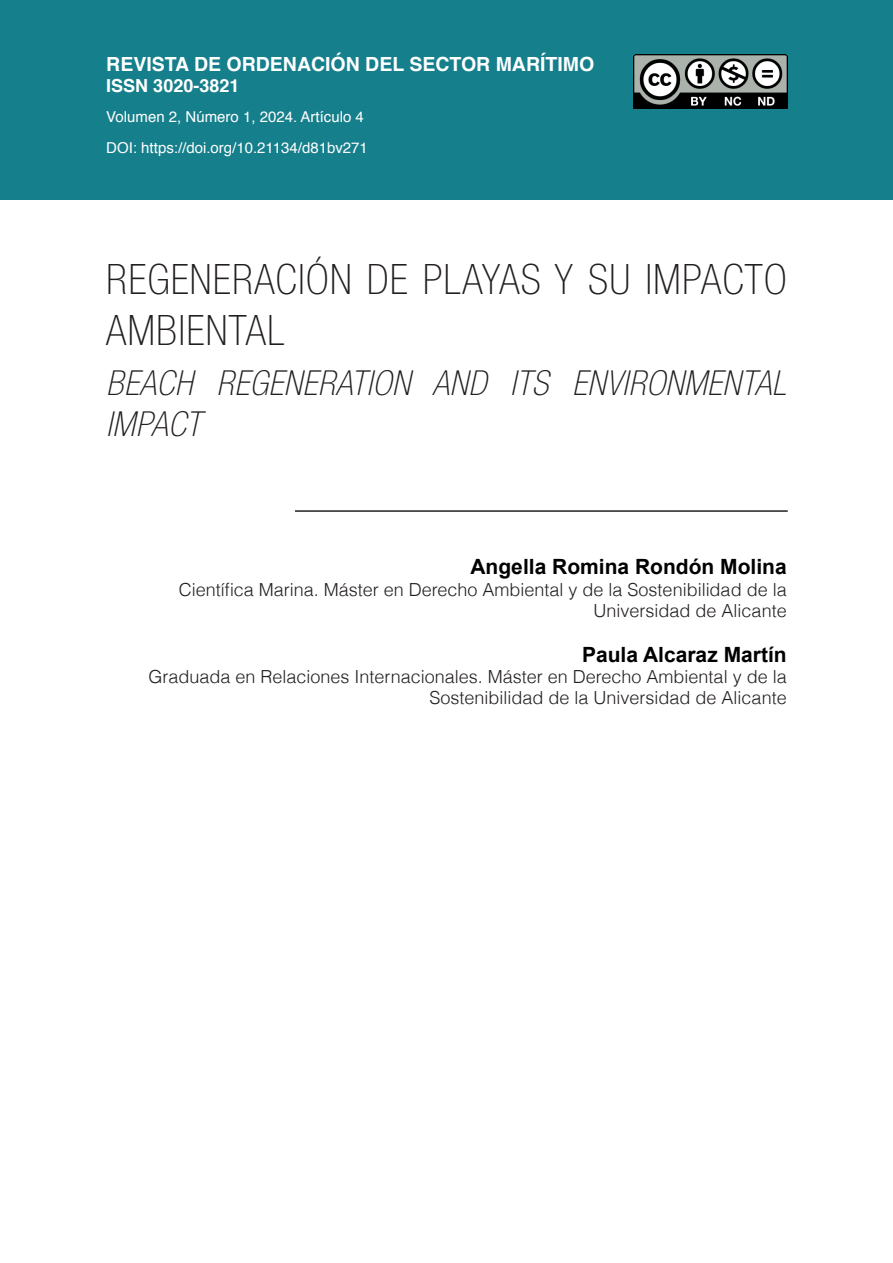
<style>
.page{position:relative;width:893px;height:1263px;background:#fff}
.page>*{position:absolute;margin:0;border:0;box-sizing:border-box;transform-origin:0 0}
.t1{font:100 condensed 42px/50.4px "Helvetica Neue LT Std";letter-spacing:.03em;color:#231f20}
.t2{font:italic 100 condensed 34.5px/41.4px "Helvetica Neue LT Std";letter-spacing:.02em;color:#231f20}
.t3{font:700 21px "Arial";color:#000}
.t4{font:700 19.5px "Helvetica";color:#fff}
.t5{font:300 18px/21px "Helvetica";color:#231f20;text-align:right}
.t6{font:700 18px "Helvetica";color:#fff}
.t7{font:15px "Helvetica";color:#fff}
</style>
<div class="page">
<div style="left:0;top:0;width:893px;height:199px;background:#167f8c"></div>
<hr style="left:295px;top:510px;width:493px;height:2px;background:#231f20">
<img style="left:633px;top:54px;width:155px;height:54px">
<p class="t4" style="left:106px;top:49px;width:489px">REVISTA DE ORDENACIÓN DEL SECTOR MARÍTIMO</p>
<p class="t6" style="left:106px;top:71px;width:135px">ISSN 3020-3821</p>
<p class="t7" style="left:106px;top:105px;width:259px">Volumen 2, Número 1, 2024. Artículo 4</p>
<p class="t7" style="left:106px;top:136px;width:263px">DOI: https://doi.org/10.21134/d81bv271</p>
<h1 class="t1" style="left:106px;top:254px;width:682px">REGENERACIÓN DE PLAYAS Y SU IMPACTO<br>AMBIENTAL</h1>
<h2 class="t2" style="left:106px;top:363px;width:682px">BEACH REGENERATION AND ITS ENVIRONMENTAL<br>IMPACT</h2>
<p class="t3" style="left:470px;top:552px;width:318px">Angella Romina Rondón Molina</p>
<p class="t5" style="left:179px;top:578px;width:609px">Científica Marina. Máster en Derecho Ambiental y de la Sostenibilidad de la<br>Universidad de Alicante</p>
<p class="t3" style="left:582px;top:639px;width:206px">Paula Alcaraz Martín</p>
<p class="t5" style="left:148px;top:665px;width:640px">Graduada en Relaciones Internacionales. Máster en Derecho Ambiental y de la<br>Sostenibilidad de la Universidad de Alicante</p>
</div>
